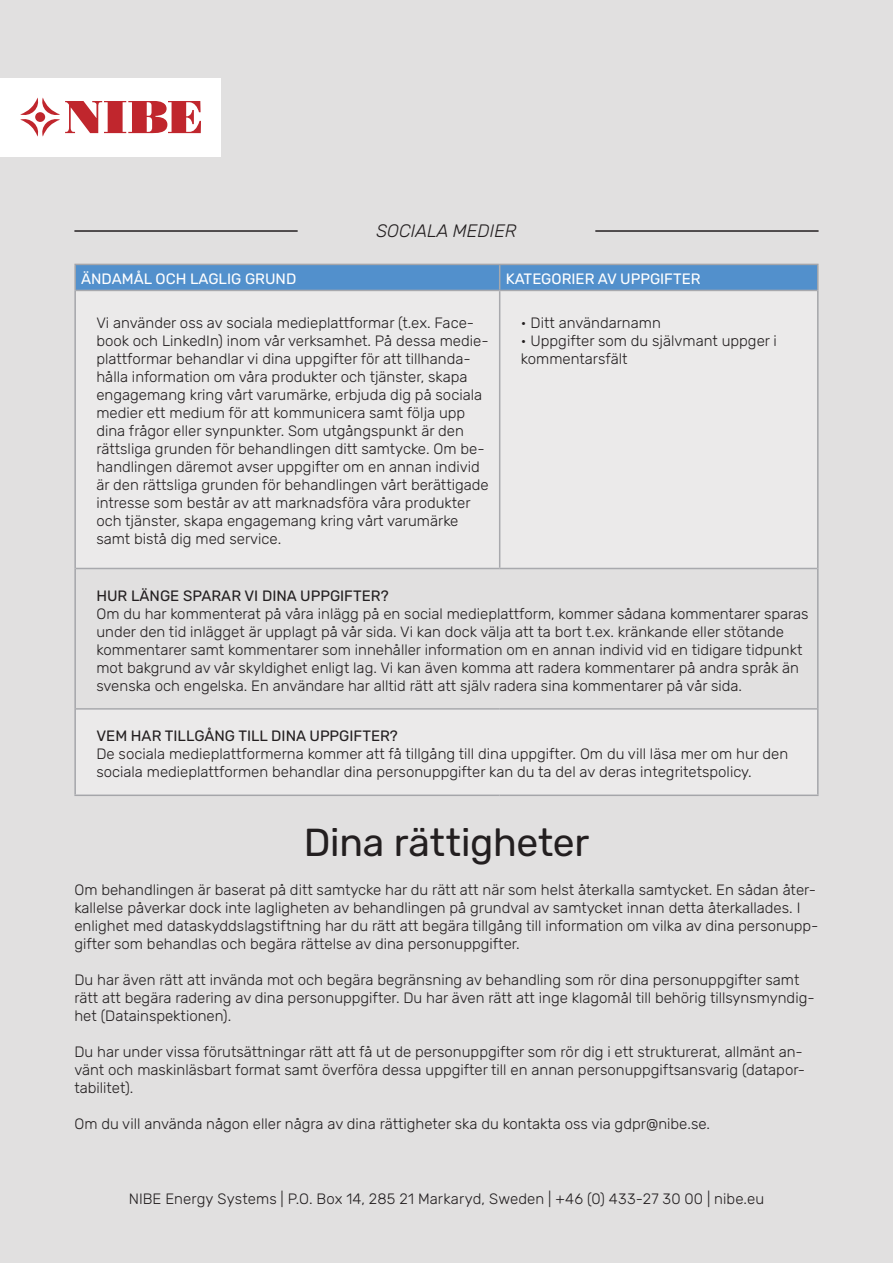
<style>
.page{position:relative;width:893px;height:1263px;background:#e1e0e0}
.page>*{position:absolute;margin:0;border:0;box-sizing:border-box;transform-origin:0 0}
.A4_Header_Info{font:39px "Rubik";letter-spacing:-.005em;color:#231f20}
.t1{font:italic 300 18px "Rubik";color:#231f20}
.t2{font:300 15px/18px "Rubik";color:#231f20}
.t3{font:15px "Rubik";color:#231f20}
.t4{font:15px "Rubik";color:#fff}
</style>
<div class="page">
<div style="left:2px;top:78px;width:219px;height:78px;background:#fff"></div>
<svg style="left:20px;top:98px;width:181px;height:39px"></svg>
<div style="left:75px;top:709px;width:743px;height:86px;background:#ebeaea"></div>
<hr style="left:74px;top:264px;width:426px;height:1px;background:#a5a6aa">
<hr style="left:74px;top:265px;width:2px;height:25px;background:#a5a6aa">
<hr style="left:500px;top:264px;width:319px;height:1px;background:#a5a6aa">
<hr style="left:817px;top:265px;width:2px;height:25px;background:#a5a6aa">
<hr style="left:74px;top:290px;width:2px;height:278px;background:#a5a6aa">
<hr style="left:817px;top:290px;width:2px;height:278px;background:#a5a6aa">
<hr style="left:74px;top:568px;width:2px;height:141px;background:#a5a6aa">
<hr style="left:74px;top:709px;width:2px;height:85px;background:#a5a6aa">
<hr style="left:74px;top:794px;width:426px;height:2px;background:#a5a6aa">
<hr style="left:500px;top:794px;width:319px;height:2px;background:#a5a6aa">
<svg style="left:75px;top:265px;width:743px;height:25px;background:#5390cb"></svg>
<hr style="left:76px;top:290px;width:424px;height:1px;background:#a8a9ad">
<hr style="left:500px;top:290px;width:317px;height:1px;background:#a8a9ad">
<hr style="left:499px;top:291px;width:1px;height:277px;background:#a8a9ad">
<hr style="left:76px;top:568px;width:424px;height:1px;background:#a8a9ad">
<hr style="left:500px;top:568px;width:317px;height:1px;background:#a8a9ad">
<hr style="left:76px;top:708px;width:424px;height:2px;background:#a8a9ad">
<hr style="left:500px;top:708px;width:317px;height:2px;background:#a8a9ad">
<hr style="left:817px;top:568px;width:2px;height:141px;background:#a5a6aa">
<hr style="left:817px;top:709px;width:2px;height:85px;background:#a5a6aa">
<hr style="left:74px;top:230px;width:224px;height:2px;background:#231f20">
<hr style="left:595px;top:230px;width:224px;height:2px;background:#231f20">
<p class="t1" style="left:376px;top:221px;width:142px">SOCIALA MEDIER</p>
<p class="t4" style="left:81px;top:271px;width:217px">ÄNDAMÅL OCH LAGLIG GRUND</p>
<p class="t4" style="left:506px;top:271px;width:196px">KATEGORIER AV UPPGIFTER</p>
<p class="t2" style="left:96px;top:315px;width:394px">Vi använder oss av sociala medieplattformar (t.ex. Face&shy;book och LinkedIn) inom vår verksamhet. På dessa medie&shy;plattformar behandlar vi dina uppgifter för att tillhanda&shy;hålla information om våra produkter och tjänster, skapa engagemang kring vårt varumärke, erbjuda dig på sociala medier ett medium för att kommunicera samt följa upp dina frågor eller synpunkter. Som utgångspunkt är den rättsliga grunden för behandlingen ditt samtycke. Om be&shy;handlingen däremot avser uppgifter om en annan individ är den rättsliga grunden för behandlingen vårt berättigade intresse som består av att marknadsföra våra produkter och tjänster, skapa engagemang kring vårt varumärke samt bistå dig med service.</p>
<p class="t2" style="left:521px;top:315px;width:141px">• Ditt användarnamn</p>
<p class="t2" style="left:521px;top:333px;width:257px">• Uppgifter som du självmant uppger i kommentarsfält</p>
<p class="t3" style="left:96px;top:587px;width:294px">HUR LÄNGE SPARAR VI DINA UPPGIFTER?</p>
<p class="t2" style="left:96px;top:605px;width:714px">Om du har kommenterat på våra inlägg på en social medieplattform, kommer sådana kommentarer sparas under den tid inlägget är upplagt på vår sida. Vi kan dock välja att ta bort t.ex. kränkande eller stötande kommentarer samt kommentarer som innehåller information om en annan individ vid en tidigare tidpunkt mot bakgrund av vår skyldighet enligt lag. Vi kan även komma att radera kommentarer på andra språk än svenska och engelska. En användare har alltid rätt att själv radera sina kommentarer på vår sida.</p>
<p class="t3" style="left:96px;top:727px;width:303px">VEM HAR TILLGÅNG TILL DINA UPPGIFTER?</p>
<p class="t2" style="left:96px;top:745px;width:693px">De sociala medieplattformerna kommer att få tillgång till dina uppgifter. Om du vill läsa mer om hur den sociala medieplattformen behandlar dina personuppgifter kan du ta del av deras integritetspolicy.</p>
<p class="A4_Header_Info" style="left:304px;top:821px;width:287px">Dina rättigheter</p>
<p class="t2" style="left:74px;top:881px;width:746px">Om behandlingen är baserat på ditt samtycke har du rätt att när som helst återkalla samtycket. En sådan åter&shy;kallelse påverkar dock inte lagligheten av behandlingen på grundval av samtycket innan detta återkallades. I enlighet med dataskyddslagstiftning har du rätt att begära tillgång till information om vilka av dina personupp&shy;gifter som behandlas och begära rättelse av dina personuppgifter.</p>
<p class="t2" style="left:74px;top:971px;width:742px">Du har även rätt att invända mot och begära begränsning av behandling som rör dina personuppgifter samt rätt att begära radering av dina personuppgifter. Du har även rätt att inge klagomål till behörig tillsynsmyndig&shy;het (Datainspektionen).</p>
<p class="t2" style="left:74px;top:1043px;width:732px">Du har under vissa förutsättningar rätt att få ut de personuppgifter som rör dig i ett strukturerat, allmänt an&shy;vänt och maskinläsbart format samt överföra dessa uppgifter till en annan personuppgiftsansvarig (datapor&shy;tabilitet).</p>
<p class="t2" style="left:74px;top:1115px;width:637px">Om du vill använda någon eller några av dina rättigheter ska du kontakta oss via gdpr@nibe.se.</p>
<p class="t2" style="left:129px;top:1190px;width:637px">NIBE Energy Systems | P.O. Box 14, 285 21 Markaryd, Sweden | +46 (0) 433-27 30 00 | nibe.eu</p>
</div>
